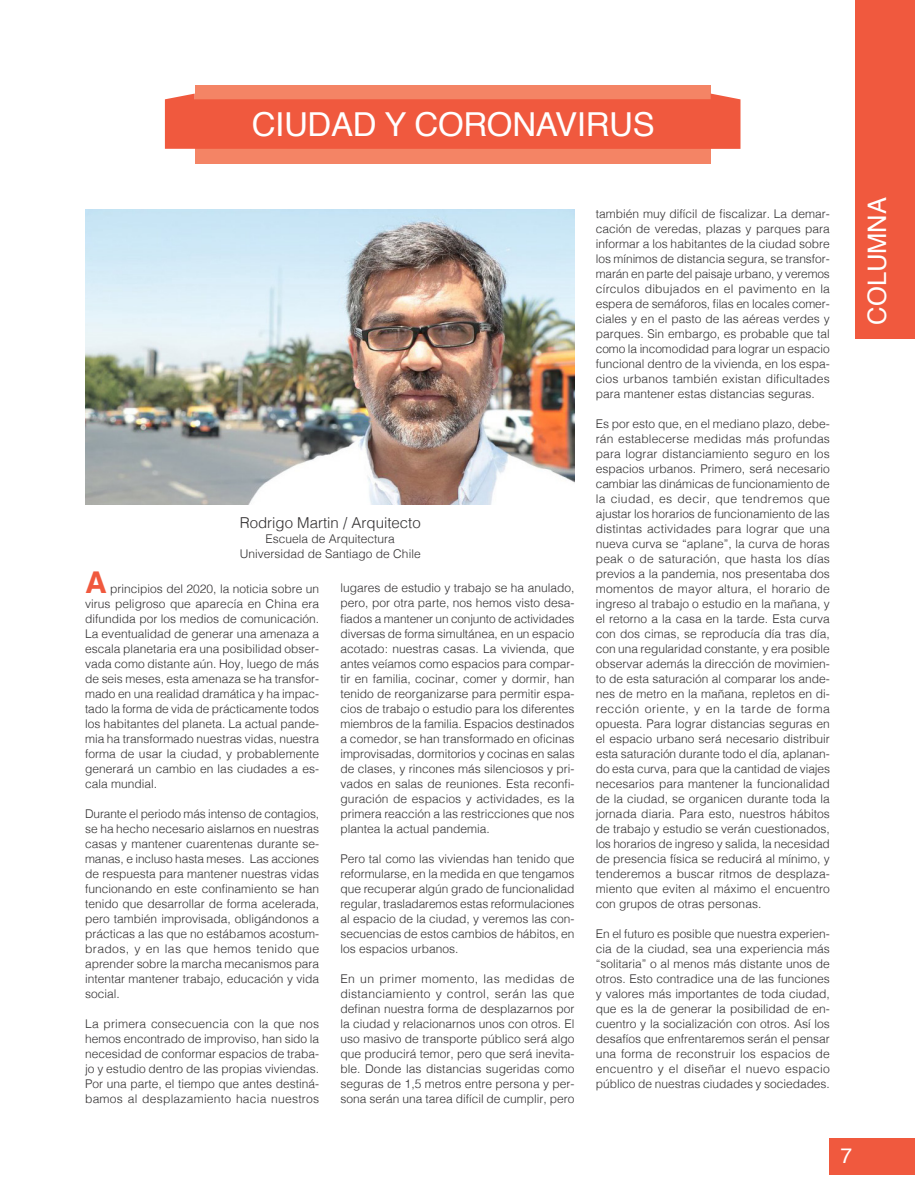
<style>
.page{position:relative;width:915px;height:1191px;background:#fff}
.page>*{position:absolute;margin:0;border:0;box-sizing:border-box;transform-origin:0 0}
.subtitulos{font:33px "Helvetica";letter-spacing:-.01em;color:#fff}
.contenidos{font:700 30px "Helvetica";color:#f0593e}
.Pie_de_pagina{font:25.5px "Helvetica";color:#fff}
.t1{font:21px "Helvetica";color:#fff}
.contenidos-2{font:300 15px "Helvetica";color:#312f30}
.contenidos-3{font:300 12px/15px "Helvetica";color:#312f30;text-align:justify}
</style>
<div class="page">
<div style="left:195px;top:85px;width:515px;height:79px;background:#f48465"></div>
<svg style="left:165px;top:94px;width:575px;height:55px"></svg>
<div style="left:829px;top:1138px;width:85px;height:36px;background:#f0593e"></div>
<div style="left:855px;top:0;width:59px;height:339px;background:#f0593e"></div>
<img style="left:85px;top:210px;width:489px;height:294px">
<p class="subtitulos" style="left:251px;top:99px;width:404px">CIUDAD Y CORONAVIRUS</p>
<p class="contenidos-2" style="left:240px;top:509px;width:182px">Rodrigo Martin / Arquitecto</p>
<p class="contenidos-3" style="left:265px;top:530px;width:131px">Escuela de Arquitectura</p>
<p class="contenidos-3" style="left:240px;top:545px;width:182px">Universidad de Santiago de Chile</p>
<p class="contenidos" style="left:85px;top:558px;width:23px">A</p>
<p class="contenidos-3" style="left:85px;top:580px;width:235px;text-indent:25px">principios del 2020, la noticia sobre un virus peligroso que aparecía en China era difundida por los medios de comunicación.<br>La eventualidad de generar una amenaza a escala planetaria era una posibilidad obser&shy;vada como distante aún. Hoy, luego de más de seis meses, esta amenaza se ha transfor&shy;mado en una realidad dramática y ha impac&shy;tado la forma de vida de prácticamente todos los habitantes del planeta. La actual pande&shy;mia ha transformado nuestras vidas, nuestra forma de usar la ciudad, y probablemente generará un cambio en las ciudades a es&shy;cala mundial.</p>
<p class="contenidos-3" style="left:85px;top:805px;width:235px">Durante el periodo más intenso de contagios, se ha hecho necesario aislarnos en nuestras casas y mantener cuarentenas durante se&shy;manas, e incluso hasta meses. Las acciones de respuesta para mantener nuestras vidas funcionando en este confinamiento se han tenido que desarrollar de forma acelerada, pero también improvisada, obligándonos a prácticas a las que no estábamos acostum&shy;brados, y en las que hemos tenido que aprender sobre la marcha mecanismos para intentar mantener trabajo, educación y vida social.</p>
<p class="contenidos-3" style="left:85px;top:1015px;width:235px">La primera consecuencia con la que nos hemos encontrado de improviso, han sido la necesidad de conformar espacios de traba&shy;jo y estudio dentro de las propias viviendas.<br>Por una parte, el tiempo que antes destiná&shy;bamos al desplazamiento hacia nuestros</p>
<p class="contenidos-3" style="left:340px;top:580px;width:236px">lugares de estudio y trabajo se ha anulado, pero, por otra parte, nos hemos visto desa&shy;fiados a mantener un conjunto de actividades diversas de forma simultánea, en un espacio acotado: nuestras casas. La vivienda, que antes veíamos como espacios para compar&shy;tir en familia, cocinar, comer y dormir, han tenido de reorganizarse para permitir espa&shy;cios de trabajo o estudio para los diferentes miembros de la familia. Espacios destinados a comedor, se han transformado en oficinas improvisadas, dormitorios y cocinas en salas de clases, y rincones más silenciosos y pri&shy;vados en salas de reuniones. Esta reconfi&shy;guración de espacios y actividades, es la primera reacción a las restricciones que nos plantea la actual pandemia.</p>
<p class="contenidos-3" style="left:340px;top:850px;width:235px">Pero tal como las viviendas han tenido que reformularse, en la medida en que tengamos que recuperar algún grado de funcionalidad regular, trasladaremos estas reformulaciones al espacio de la ciudad, y veremos las con&shy;secuencias de estos cambios de hábitos, en los espacios urbanos.</p>
<p class="contenidos-3" style="left:340px;top:970px;width:235px">En un primer momento, las medidas de distanciamiento y control, serán las que definan nuestra forma de desplazarnos por la ciudad y relacionarnos unos con otros. El uso masivo de transporte público será algo que producirá temor, pero que será inevita&shy;ble. Donde las distancias sugeridas como seguras de 1,5 metros entre persona y per&shy;sona serán una tarea difícil de cumplir, pero</p>
<p class="contenidos-3" style="left:595px;top:205px;width:235px">también muy difícil de fiscalizar. La demar&shy;cación de veredas, plazas y parques para informar a los habitantes de la ciudad sobre los mínimos de distancia segura, se transfor&shy;marán en parte del paisaje urbano, y veremos círculos dibujados en el pavimento en la espera de semáforos, filas en locales comer&shy;ciales y en el pasto de las aéreas verdes y parques. Sin embargo, es probable que tal como la incomodidad para lograr un espacio funcional dentro de la vivienda, en los espa&shy;cios urbanos también existan dificultades para mantener estas distancias seguras.</p>
<p class="contenidos-3" style="left:595px;top:415px;width:236px">Es por esto que, en el mediano plazo, debe&shy;rán establecerse medidas más profundas para lograr distanciamiento seguro en los espacios urbanos. Primero, será necesario cambiar las dinámicas de funcionamiento de la ciudad, es decir, que tendremos que ajustar los horarios de funcionamiento de las distintas actividades para lograr que una nueva curva se “aplane”, la curva de horas peak o de saturación, que hasta los días previos a la pandemia, nos presentaba dos momentos de mayor altura, el horario de ingreso al trabajo o estudio en la mañana, y el retorno a la casa en la tarde. Esta curva con dos cimas, se reproducía día tras día, con una regularidad constante, y era posible observar además la dirección de movimien&shy;to de esta saturación al comparar los ande&shy;nes de metro en la mañana, repletos en di&shy;rección oriente, y en la tarde de forma opuesta. Para lograr distancias seguras en el espacio urbano será necesario distribuir esta saturación durante todo el día, aplanan&shy;do esta curva, para que la cantidad de viajes necesarios para mantener la funcionalidad de la ciudad, se organicen durante toda la jornada diaria. Para esto, nuestros hábitos de trabajo y estudio se verán cuestionados, los horarios de ingreso y salida, la necesidad de presencia física se reducirá al mínimo, y tenderemos a buscar ritmos de desplaza&shy;miento que eviten al máximo el encuentro con grupos de otras personas.</p>
<p class="contenidos-3" style="left:595px;top:925px;width:235px">En el futuro es posible que nuestra experien&shy;cia de la ciudad, sea una experiencia más “solitaria” o al menos más distante unos de otros. Esto contradice una de las funciones y valores más importantes de toda ciudad, que es la de generar la posibilidad de en&shy;cuentro y la socialización con otros. Así los desafíos que enfrentaremos serán el pensar una forma de reconstruir los espacios de encuentro y el diseñar el nuevo espacio público de nuestras ciudades y sociedades.</p>
<p class="Pie_de_pagina" style="left:857px;top:325px;width:129px;rotate:-90deg">COLUMNA</p>
<p class="t1" style="left:840px;top:1139px;width:13px">7</p>
</div>
